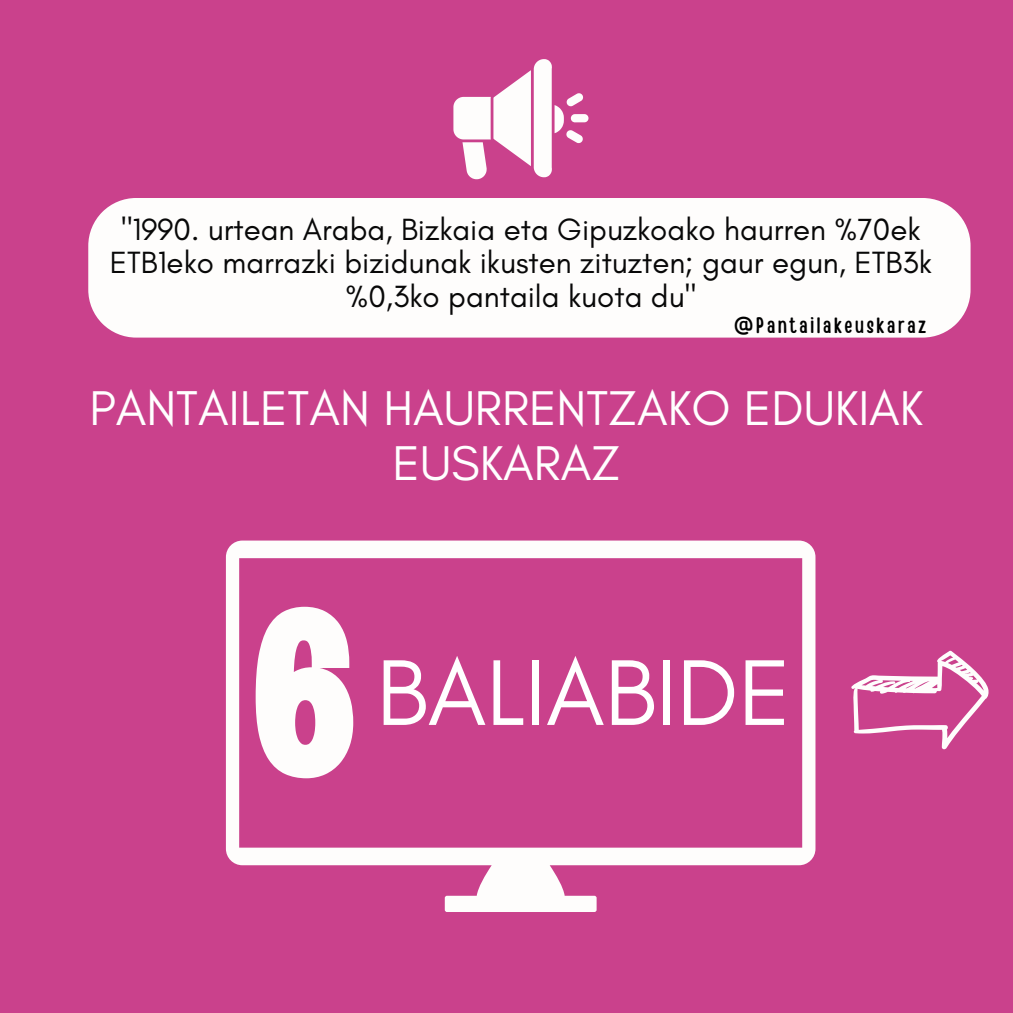
<style>
.page{position:relative;width:1013px;height:1013px;background:#fff}
.page>*{position:absolute;margin:0;border:0;box-sizing:border-box;transform-origin:0 0}
.t1{font:95px "Glacial Indifference";color:#fff}
.t2{font:49.62px/54.4px "Glacial Indifference";color:#fff;text-align:center}
.t3{font:31.25px/33.8px "Glacial Indifference";color:#080808;text-align:center}
.t4{font:22.12px "Handy Casual Condensed";letter-spacing:.12em;color:#000}
</style>
<div class="page">
<div style="left:0;top:0;width:1012px;height:1012px;background:#ca418c"></div>
<svg style="left:226px;top:540px;width:589px;height:372px"></svg>
<svg style="left:453px;top:59px;width:135px;height:120px"></svg>
<svg style="left:851px;top:650px;width:138px;height:99px"></svg>
<div style="left:88px;top:198px;width:882px;height:139px;background:#fefdfc"></div>
<svg style="left:256px;top:606px;width:97px;height:172px"></svg>
<p class="t3" style="left:110px;top:212px;width:823px">"1990. urtean Araba, Bizkaia eta Gipuzkoako haurren %70ek<br>ETB1eko marrazki bizidunak ikusten zituzten; gaur egun, ETB3k %0,3ko pantaila kuota du"</p>
<p class="t4" style="left:734px;top:311px;width:194px">@Pantailakeuskaraz</p>
<p class="t2" style="left:89px;top:381px;width:835px">PANTAILETAN HAURRENTZAKO EDUKIAK<br>EUSKARAZ</p>
<p class="t1" style="left:376px;top:634px;width:416px">BALIABIDE</p>
</div>
